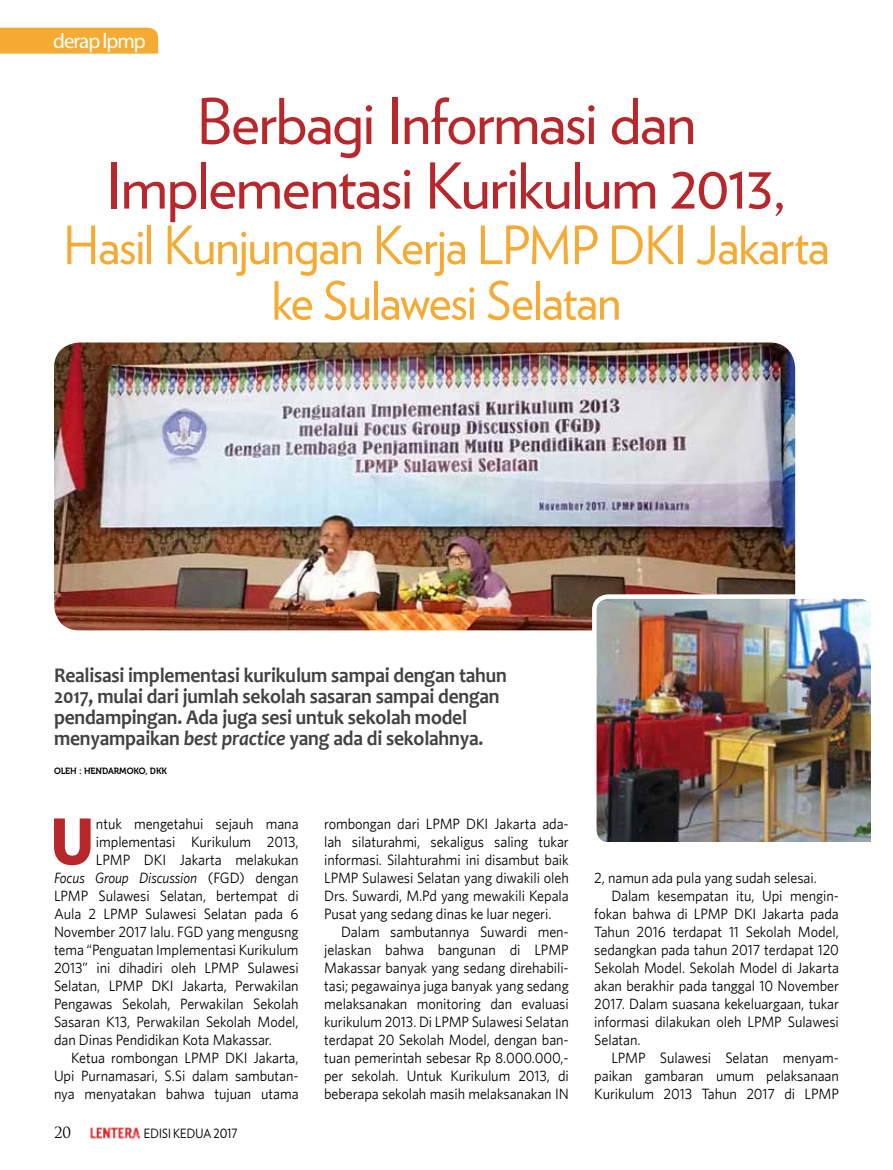
<style>
.page{position:relative;width:893px;height:1170px;background:#fff}
.page>*{position:absolute;margin:0;border:0;box-sizing:border-box;transform-origin:0 0}
.t1{font:700 66.6px "Whitney";color:#b8272b;scale:.95 1}
.t2{font:63px/64.5px "Verlag";letter-spacing:-.025em;color:#b8272b;text-align:center}
.t3{font:52.5px/55.5px "Verlag";letter-spacing:-.025em;color:#f5aa34;text-align:center;scale:.96 1}
.t4{font:700 21px/21px "Candara";letter-spacing:-.01em;color:#444240;scale:.93 1}
.t5{font:21px "Myriad Pro";letter-spacing:-.05em;color:#fff}
.t6{font:15px/18px "Whitney";letter-spacing:-.005em;color:#000;text-align:justify;scale:.95 1}
.t7{font:italic 15px "Whitney";letter-spacing:-.005em;color:#000;scale:.95 1}
.t8{font:15px "Trajan Pro";color:#000}
.t9{font:12.75px "Verlag";color:#000;scale:.9 1}
.t10{font:9px "Museo 700";color:#000;scale:.95 1}
.s1{font-style:italic}
.s2{font-style:normal}
</style>
<div class="page">
<img style="left:90px;top:1127px;width:50px;height:11px">
<div style="left:0;top:28px;width:158px;height:26px;background:#f5aa34"></div>
<img style="left:54px;top:342px;width:741px;height:288px">
<img style="left:590px;top:592px;width:281px;height:250px">
<h3 class="t5" style="left:53px;top:28px;width:94px">derap lpmp</h3>
<h2 class="t2" style="left:106px;top:86px;width:681px">Berbagi I nformasi dan<br>I mplementasi Kurikulum 2013,</h2>
<h3 class="t3" style="left:63px;top:215px;width:800px">Hasil Kunjungan Kerja LPMP DKI Jakarta ke Sulawesi Selatan</h3>
<h3 class="t4" style="left:54px;top:664px;width:488px">Realisasi implementasi kurikulum sampai dengan tahun 2017, mulai dari jumlah sekolah sasaran sampai dengan pendampingan. Ada juga sesi untuk sekolah model menyampaikan <span class="s1">best practice</span> yang ada di sekolahnya.</h3>
<p class="t10" style="left:54px;top:766px;width:120px">OLEH : HENDARMOKO, DKK</p>
<h1 class="t1" style="left:51px;top:800px;width:47px">U</h1>
<p class="t6" style="left:96px;top:813px;width:215px">ntuk mengetahui sejauh mana</p>
<p class="t6" style="left:96px;top:831px;width:215px">implementasi Kurikulum 2013,</p>
<p class="t6" style="left:96px;top:849px;width:215px">LPMP DKI Jakarta melakukan</p>
<p class="t7" style="left:54px;top:868px;width:259px">Focus Group Discussion <span class="s2">(FGD) dengan</span></p>
<p class="t6" style="left:54px;top:885px;width:259px">LPMP Sulawesi Selatan, bertempat di</p>
<p class="t6" style="left:54px;top:903px;width:259px">Aula 2 LPMP Sulawesi Selatan pada 6</p>
<p class="t6" style="left:54px;top:921px;width:259px">November 2017 lalu. FGD yang mengusng</p>
<p class="t6" style="left:54px;top:939px;width:259px">tema “Penguatan Implementasi Kurikulum</p>
<p class="t6" style="left:54px;top:957px;width:259px">2013” ini dihadiri oleh LPMP Sulawesi</p>
<p class="t6" style="left:54px;top:975px;width:259px">Selatan, LPMP DKI Jakarta, Perwakilan</p>
<p class="t6" style="left:54px;top:993px;width:259px">Pengawas Sekolah, Perwakilan Sekolah</p>
<p class="t6" style="left:54px;top:1011px;width:259px">Sasaran K13, Perwakilan Sekolah Model,</p>
<p class="t6" style="left:54px;top:1029px;width:231px">dan Dinas Pendidikan Kota Makassar.</p>
<p class="t6" style="left:71px;top:1047px;width:241px">Ketua rombongan LPMP DKI Jakarta,</p>
<p class="t6" style="left:54px;top:1065px;width:259px">Upi Purnamasari, S.Si dalam sambutan-</p>
<p class="t6" style="left:54px;top:1083px;width:259px">nya menyatakan bahwa tujuan utama</p>
<p class="t8" style="left:54px;top:1122px;width:19px">20</p>
<p class="t9" style="left:144px;top:1123px;width:105px">Edisi Kedua 2017</p>
<p class="t6" style="left:324px;top:813px;width:259px">rombongan dari LPMP DKI Jakarta ada&shy;lah silaturahmi, sekaligus saling tukar informasi. Silahturahmi ini disambut baik LPMP Sulawesi Selatan yang diwakili oleh Drs. Suwardi, M.Pd yang mewakili Kepala Pusat yang sedang dinas ke luar negeri.</p>
<p class="t6" style="left:324px;top:921px;width:259px;text-indent:17px">Dalam sambutannya Suwardi men&shy;jelaskan bahwa bangunan di LPMP Makassar banyak yang sedang direhabili&shy;tasi; pegawainya juga banyak yang sedang melaksanakan monitoring dan evaluasi kurikulum 2013. Di LPMP Sulawesi Selatan terdapat 20 Sekolah Model, dengan ban&shy;tuan pemerintah sebesar Rp 8.000.000,- per sekolah. Untuk Kurikulum 2013, di beberapa sekolah masih melaksanakan IN</p>
<p class="t6" style="left:594px;top:867px;width:236px">2, namun ada pula yang sudah selesai.</p>
<p class="t6" style="left:611px;top:885px;width:241px">Dalam kesempatan itu, Upi mengin-</p>
<p class="t6" style="left:594px;top:903px;width:259px">fokan bahwa di LPMP DKI Jakarta pada</p>
<p class="t6" style="left:594px;top:921px;width:259px">Tahun 2016 terdapat 11 Sekolah Model,</p>
<p class="t6" style="left:594px;top:939px;width:259px">sedangkan pada tahun 2017 terdapat 120</p>
<p class="t6" style="left:594px;top:957px;width:259px">Sekolah Model. Sekolah Model di Jakarta</p>
<p class="t6" style="left:594px;top:975px;width:259px">akan berakhir pada tanggal 10 November</p>
<p class="t6" style="left:594px;top:993px;width:259px">2017. Dalam suasana kekeluargaan, tukar</p>
<p class="t6" style="left:594px;top:1011px;width:259px">informasi dilakukan oleh LPMP Sulawesi</p>
<p class="t6" style="left:594px;top:1029px;width:50px">Selatan.</p>
<p class="t6" style="left:611px;top:1047px;width:241px">LPMP Sulawesi Selatan menyam-</p>
<p class="t6" style="left:594px;top:1065px;width:259px">paikan gambaran umum pelaksanaan</p>
<p class="t6" style="left:594px;top:1083px;width:259px">Kurikulum 2013 Tahun 2017 di LPMP</p>
</div>
